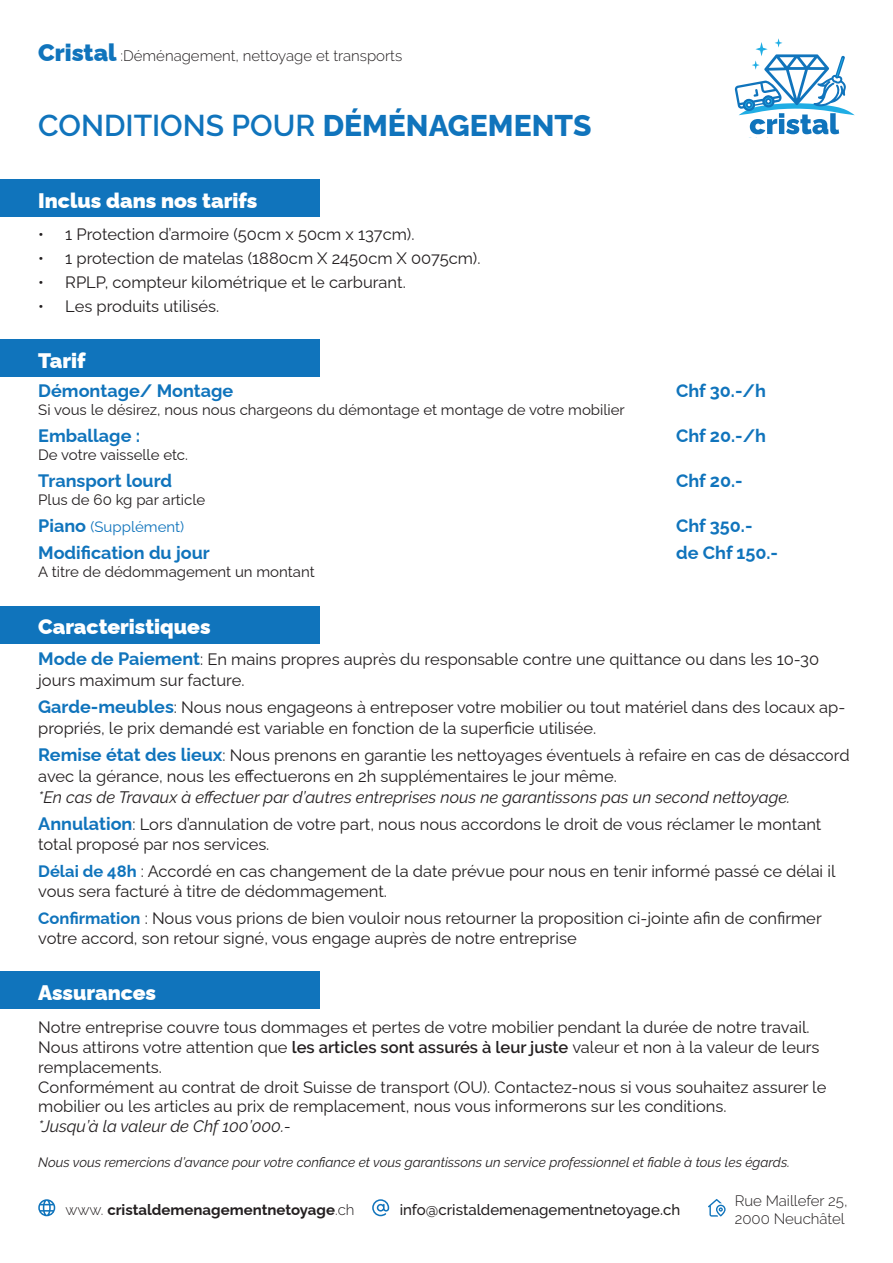
<style>
.page{position:relative;width:893px;height:1263px;background:#fff}
.page>*{position:absolute;margin:0;border:0;box-sizing:border-box;transform-origin:0 0}
.t1{font:600 30px "Raleway";color:#1074bc}
.t2{font:900 21px "Raleway";color:#fff}
.t3{font:700 18px "Raleway";color:#1074bc}
.t4{font:16.5px/19.8px "Raleway";color:#231f20}
.t5{font:italic 16.5px/27px "Raleway";color:#231f20}
.t6{font:15px/27px "Raleway";color:#231f20}
.t7{font:300 15px/18px "Raleway";color:#231f20}
.t8{font:500 15px "Raleway";color:#231f20}
.t9{font:700 15px "Raleway";color:#231f20}
.t10{font:italic 13.5px "Raleway";color:#231f20}
.s1{font-weight:900;font-size:24px;color:#1074bc}
.s2{font-weight:800}
.s3{font-weight:700;font-size:18px;color:#1074bc}
.s4{color:#1074bc}
.s5{font-weight:700;font-style:normal;font-size:18px;color:#1074bc}
.s6{font-style:normal}
.s7{font-weight:700;color:#1074bc}
.s8{font-weight:600}
.s9{font-weight:300}
</style>
<div class="page">
<div style="left:0;top:179px;width:320px;height:37px;background:#1074bc"></div>
<div style="left:0;top:339px;width:320px;height:38px;background:#1074bc"></div>
<div style="left:0;top:606px;width:320px;height:37px;background:#1074bc"></div>
<div style="left:0;top:972px;width:320px;height:37px;background:#1074bc"></div>
<svg style="left:708px;top:1199px;width:18px;height:17px"></svg>
<svg style="left:38px;top:1199px;width:17px;height:17px"></svg>
<svg style="left:735px;top:38px;width:120px;height:96px"></svg>
<svg style="left:372px;top:1199px;width:17px;height:17px"></svg>
<p class="t7" style="left:38px;top:46px;width:365px"><span class="s1">Cristal</span> :Déménagement, nettoyage et transports</p>
<h1 class="t1" style="left:38px;top:108px;width:555px">CONDITIONS POUR <span class="s2">DÉMÉNAGEMENTS</span></h1>
<p class="t2" style="left:38px;top:183px;width:221px">Inclus dans nos tarifs</p>
<p class="t4" style="left:38px;top:222px;width:378px">• 1 Protection d’armoire (50cm x 50cm x 137cm).</p>
<p class="t4" style="left:38px;top:246px;width:444px">• 1 protection de matelas (1880cm X 2450cm X 0075cm).</p>
<p class="t4" style="left:38px;top:270px;width:369px">• RPLP, compteur kilométrique et le carburant.</p>
<p class="t4" style="left:38px;top:294px;width:182px">• Les produits utilisés.</p>
<p class="t2" style="left:38px;top:344px;width:49px">Tarif</p>
<p class="t3" style="left:38px;top:377px;width:197px">Démontage/ Montage</p>
<p class="t3" style="left:676px;top:377px;width:91px">Chf 30.-/h</p>
<p class="t6" style="left:38px;top:395px;width:588px">Si vous le désirez, nous nous chargeons du démontage et montage de votre mobilier</p>
<p class="t3" style="left:38px;top:422px;width:103px">Emballage :</p>
<p class="t3" style="left:676px;top:422px;width:91px">Chf 20.-/h</p>
<p class="t6" style="left:38px;top:440px;width:151px">De votre vaisselle etc.</p>
<p class="t3" style="left:38px;top:467px;width:135px">Transport lourd</p>
<p class="t3" style="left:676px;top:467px;width:68px">Chf 20.-</p>
<p class="t6" style="left:38px;top:485px;width:169px">Plus de 60 kg par article<br><span class="s3">Piano</span> <span class="s4">(Supplément)</span></p>
<p class="t3" style="left:676px;top:512px;width:78px">Chf 350.-</p>
<p class="t3" style="left:38px;top:539px;width:173px">Modification du jour</p>
<p class="t3" style="left:676px;top:539px;width:103px">de Chf 150.-</p>
<p class="t6" style="left:38px;top:557px;width:278px">A titre de dédommagement un montant</p>
<p class="t2" style="left:38px;top:610px;width:174px">Caracteristiques</p>
<p class="t4" style="left:38px;top:647px;width:782px;line-height:21px"><span class="s3">Mode de Paiement</span>: En mains propres auprès du responsable contre une quittance ou dans les 10-30 jours maximum sur facture.</p>
<p class="t4" style="left:38px;top:695px;width:808px;line-height:21px"><span class="s3">Garde-meubles</span>: Nous nous engageons à entreposer votre mobilier ou tout matériel dans des locaux ap&shy;propriés, le prix demandé est variable en fonction de la superficie utilisée.</p>
<p class="t4" style="left:38px;top:743px;width:813px;line-height:21px"><span class="s3">Remise état des lieux</span>: Nous prenons en garantie les nettoyages éventuels à refaire en cas de désaccord avec la gérance, nous les effectuerons en 2h supplémentaires le jour même.</p>
<p class="t5" style="left:38px;top:784px;width:785px">*En cas de Travaux à effectuer par d’autres entreprises nous ne garantissons pas un second nettoyage.<br><span class="s5">Annulation</span><span class="s6">: Lors d’annulation de votre part, nous nous accordons le droit de vous réclamer le montant</span></p>
<p class="t4" style="left:38px;top:829px;width:799px;line-height:27px">total proposé par nos services.<br><span class="s7">Délai de 48h</span> : Accordé en cas changement de la date prévue pour nous en tenir informé passé ce délai il</p>
<p class="t4" style="left:38px;top:875px;width:785px;line-height:27px">vous sera facturé à titre de dédommagement.<br><span class="s7">Confirmation</span> : Nous vous prions de bien vouloir nous retourner la proposition ci-jointe afin de confirmer</p>
<p class="t4" style="left:38px;top:926px;width:540px">votre accord, son retour signé, vous engage auprès de notre entreprise</p>
<p class="t2" style="left:38px;top:976px;width:119px">Assurances</p>
<p class="t4" style="left:38px;top:1016px;width:790px">Notre entreprise couvre tous dommages et pertes de votre mobilier pendant la durée de notre travail.<br>Nous attirons votre attention que <span class="s8">les articles sont assurés à leur juste</span> valeur et non à la valeur de leurs remplacements.<br>Conformément au contrat de droit Suisse de transport (OU). Contactez-nous si vous souhaitez assurer le mobilier ou les articles au prix de remplacement, nous vous informerons sur les conditions.</p>
<p class="t5" style="left:38px;top:1113px;width:254px">*Jusqu’à la valeur de Chf 100’000.-</p>
<p class="t10" style="left:38px;top:1154px;width:753px">Nous vous remercions d’avance pour votre confiance et vous garantissons un service professionnel et fiable à tous les égards.</p>
<p class="t7" style="left:735px;top:1191px;width:114px">Rue Maillefer 25,<br>2000 Neuchâtel</p>
<p class="t8" style="left:400px;top:1201px;width:282px">info@cristaldemenagementnetoyage.ch</p>
<p class="t9" style="left:65px;top:1197px;width:291px"><span class="s9">www.</span> cristaldemenagementnetoyage<span class="s9">.ch</span></p>
</div>
